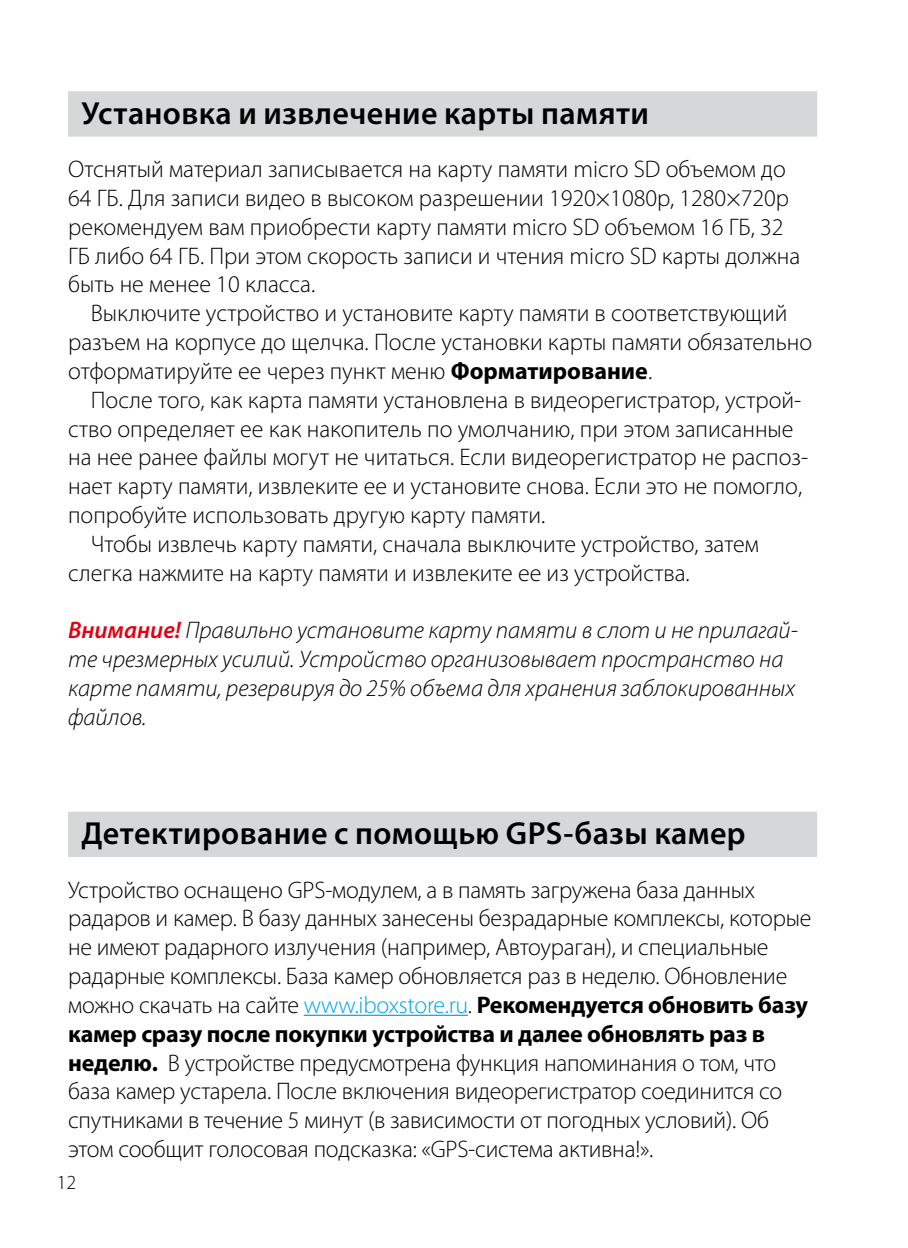
<style>
.page{position:relative;width:908px;height:1248px;background:#fff}
.page>*{position:absolute;margin:0;border:0;box-sizing:border-box;transform-origin:0 0}
.t1{font:600 32px "Myriad Pro";letter-spacing:.01em;color:#000}
.t2{font:300 24px/28.8px "Myriad Pro";color:#000}
.t3{font:italic 300 24px/28.8px "Myriad Pro";color:#000}
.t4{font:300 20px "Myriad Pro";color:#000}
.s1{font-weight:700}
.s2{font-weight:600;color:#e30010}
.s3{color:#00a5e8}
</style>
<div class="page">
<div style="left:68px;top:91px;width:748px;height:46px;background:#d5d7d8"></div>
<div style="left:68px;top:811px;width:748px;height:46px;background:#d5d7d8"></div>
<hr style="left:304px;top:1014px;width:163px;height:1px;background:#00a5e8">
<h1 class="t1" style="left:81px;top:92px;width:569px">Установка и извлечение карты памяти</h1>
<p class="t2" style="left:68px;top:154px;width:733px">Отснятый материал записывается на карту памяти micro SD объемом до 64 ГБ. Для записи видео в высоком разрешении 1920×1080p, 1280×720p рекомендуем вам приобрести карту памяти micro SD объемом 16 ГБ, 32<br>ГБ либо 64 ГБ. При этом скорость записи и чтения micro SD карты должна быть не менее 10 класса.</p>
<p class="t2" style="left:68px;top:298px;width:745px;text-indent:23px">Выключите устройство и установите карту памяти в соответствующий разъем на корпусе до щелчка. После установки карты памяти обязательно отформатируйте ее через пункт меню <span class="s1">Форматирование</span>.</p>
<p class="t2" style="left:91px;top:385px;width:711px">После того, как карта памяти установлена в видеорегистратор, устрой-</p>
<p class="t2" style="left:68px;top:414px;width:726px">ство определяет ее как накопитель по умолчанию, при этом записанные</p>
<p class="t2" style="left:68px;top:442px;width:741px">на нее ранее файлы могут не читаться. Если видеорегистратор не распоз-</p>
<p class="t2" style="left:68px;top:471px;width:735px">нает карту памяти, извлеките ее и установите снова. Если это не помогло,</p>
<p class="t2" style="left:68px;top:500px;width:478px">попробуйте использовать другую карту памяти.</p>
<p class="t2" style="left:91px;top:529px;width:669px">Чтобы извлечь карту памяти, сначала выключите устройство, затем</p>
<p class="t2" style="left:68px;top:558px;width:623px">слегка нажмите на карту памяти и извлеките ее из устройства.</p>
<p class="t3" style="left:68px;top:615px;width:731px"><span class="s2">Внимание!</span> Правильно установите карту памяти в слот и не прилагай&shy;те чрезмерных усилий. Устройство организовывает пространство на карте памяти, резервируя до 25% объема для хранения заблокированных файлов.</p>
<h1 class="t1" style="left:81px;top:812px;width:665px">Детектирование с помощью GPS-базы камер</h1>
<p class="t2" style="left:68px;top:874px;width:744px">Устройство оснащено GPS-модулем, а в память загружена база данных радаров и камер. В базу данных занесены безрадарные комплексы, которые не имеют радарного излучения (например, Автоураган), и специальные радарные комплексы. База камер обновляется раз в неделю. Обновление можно скачать на сайте <span class="s3">www.iboxstore.ru</span>. <span class="s1">Рекомендуется обновить базу камер сразу после покупки устройства и далее обновлять раз в неделю.</span> В устройстве предусмотрена функция напоминания о том, что база камер устарела. После включения видеорегистратор соединится со спутниками в течение 5 минут (в зависимости от погодных условий). Об этом сообщит голосовая подсказка: «GPS-система активна!».</p>
<p class="t4" style="left:57px;top:1170px;width:21px">12</p>
</div>
